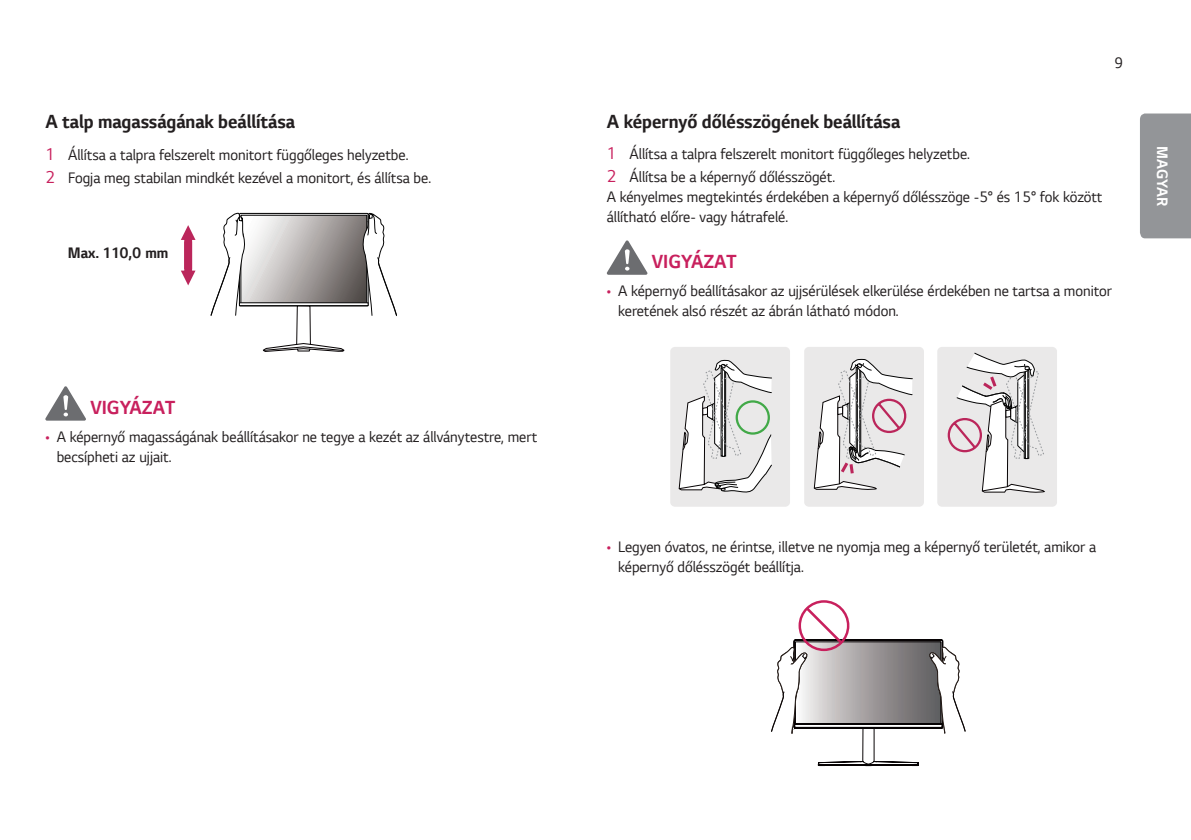
<style>
.page{position:relative;width:1191px;height:840px;background:#fff}
.page>*{position:absolute;margin:0;border:0;box-sizing:border-box;transform-origin:0 0}
.Title3{font:700 20px "LG Smart";color:#231f20;scale:.95 1}
.Warning{font:700 20px "LG Smart";color:#c8205d;scale:.95 1}
.Body{font:16px/20px "LG Smart";color:#231f20;scale:.95 1}
.t1{font:700 16px "LG Smart";color:#231f20;scale:.95 1}
.t2{font:700 16px "LG Smart";color:#fff;scale:.95 1}
.s1{font-size:18px;color:#c8205d}
.s2{color:#c8205d}
</style>
<div class="page">
<div style="left:1140px;top:113px;width:51px;height:125px;background:#939598"></div>
<svg style="left:181px;top:225px;width:14px;height:60px"></svg>
<svg style="left:211px;top:212px;width:186px;height:139px"></svg>
<div style="left:239px;top:302px;width:129px;height:3px;background:#fff;border:1px solid #030303"></div>
<svg style="left:45px;top:386px;width:41px;height:34px"></svg>
<svg style="left:607px;top:240px;width:40px;height:34px"></svg>
<div style="left:804px;top:346px;width:120px;height:160px;background:#eae9e9;border-radius:5px"></div>
<div style="left:670px;top:346px;width:120px;height:160px;background:#eae9e9;border-radius:5px"></div>
<div style="left:937px;top:346px;width:120px;height:160px;background:#eae9e9;border-radius:5px"></div>
<svg style="left:678px;top:359px;width:94px;height:133px"></svg>
<svg style="left:947px;top:352px;width:98px;height:140px"></svg>
<svg style="left:813px;top:358px;width:100px;height:132px"></svg>
<svg style="left:771px;top:603px;width:195px;height:162px"></svg>
<div style="left:798px;top:600px;width:51px;height:50px;border:2px solid #c8205d;border-radius:50%"></div>
<p class="Title3" style="left:45px;top:108px;width:264px">A talp magasságának beállítása</p>
<p class="Body" style="left:45px;top:144px;width:384px"><span class="s1">1</span> Állítsa a talpra felszerelt monitort függőleges helyzetbe.</p>
<p class="Body" style="left:45px;top:167px;width:407px"><span class="s1">2</span> Fogja meg stabilan mindkét kezével a monitort, és állítsa be.</p>
<p class="t1" style="left:68px;top:242px;width:107px">Max. 110,0 mm</p>
<p class="Warning" style="left:90px;top:393px;width:91px">VIGYÁZAT</p>
<p class="Body" style="left:57px;top:426px;width:507px;text-indent:-11px"><span class="s2">•</span> A képernyő magasságának beállításakor ne tegye a kezét az állványtestre, mert becsípheti az ujjait.</p>
<p class="Body" style="left:1114px;top:52px;width:11px">9</p>
<p class="Title3" style="left:607px;top:108px;width:310px">A képernyő dőlésszögének beállítása</p>
<p class="Body" style="left:607px;top:143px;width:384px"><span class="s1">1</span> Állítsa a talpra felszerelt monitort függőleges helyzetbe.</p>
<p class="Body" style="left:607px;top:166px;width:242px"><span class="s1">2</span> Állítsa be a képernyő dőlésszögét.</p>
<p class="Body" style="left:607px;top:186px;width:523px">A kényelmes megtekintés érdekében a képernyő dőlésszöge -5° és 15° fok között állítható előre- vagy hátrafelé.</p>
<p class="Warning" style="left:652px;top:247px;width:91px">VIGYÁZAT</p>
<p class="Body" style="left:618px;top:280px;width:521px;text-indent:-11px"><span class="s2">•</span> A képernyő beállításakor az ujjsérülések elkerülése érdekében ne tartsa a monitor keretének alsó részét az ábrán látható módon.</p>
<p class="t2" style="left:1173px;top:146px;width:65px;rotate:90deg">MAGYAR</p>
<p class="Body" style="left:618px;top:535px;width:505px;text-indent:-11px"><span class="s2">•</span> Legyen óvatos, ne érintse, illetve ne nyomja meg a képernyő területét, amikor a képernyő dőlésszögét beállítja.</p>
</div>
